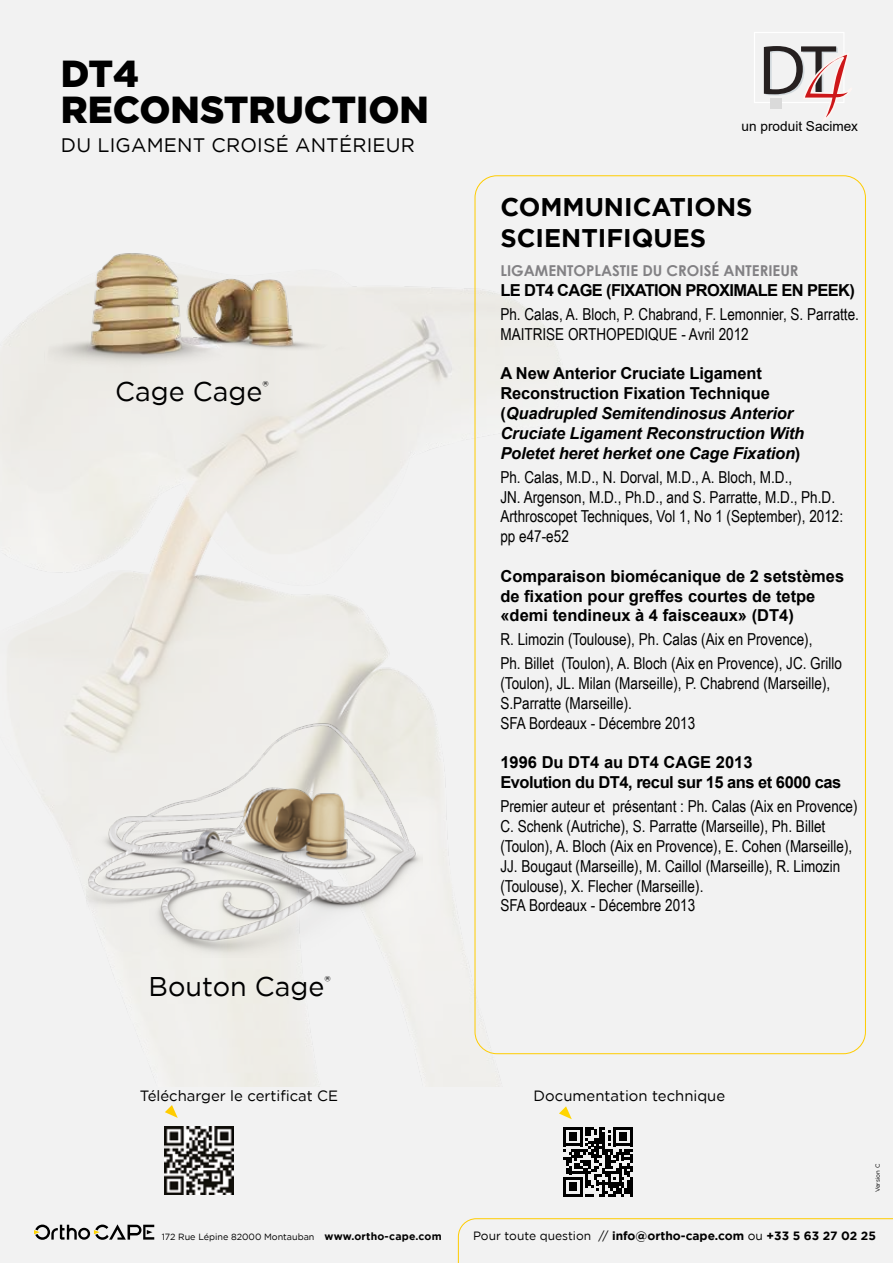
<style>
.page{position:relative;width:893px;height:1263px;background:#f2f2f2}
.page>*{position:absolute;margin:0;border:0;box-sizing:border-box;transform-origin:0 0}
.t1{font:900 37.5px/36px "Gotham";color:#000}
.t2{font:27px "Gotham";color:#000}
.t3{font:700 25.5px/30.6px "Gotham";color:#000}
.t4{font:19.5px "Gotham";letter-spacing:.01em;color:#000}
.t5{font:16.5px/19.8px "Arial Narrow";color:#000}
.t6{font:italic 700 16.5px/19.8px "Arial";letter-spacing:-.01em;color:#000}
.t7{font:700 16.5px/19.8px "Arial";color:#000}
.t8{font:700 16.5px/19.8px "Arial";letter-spacing:-.03em;color:#000}
.t9{font:700 16.5px "Arial";letter-spacing:-.04em;color:#000}
.t10{font:700 15px "Century Gothic";color:#828184}
.t11{font:14.85px "Gotham";color:#000}
.t12{font:13.65px "Arial";color:#000}
.t13{font:700 12px "Gotham";color:#000}
.t14{font:700 10.5px "Gotham";letter-spacing:.02em;color:#000}
.t15{font:9px "Gotham";color:#000}
.t16{font:6px "Gotham";color:#000}
.s1{font-style:normal}
.s2{font-weight:400}
</style>
<div class="page">
<img style="left:0;top:176px;width:573px;height:910px">
<svg style="left:165px;top:1105px;width:13px;height:13px"></svg>
<img style="left:86px;top:681px;width:337px;height:276px">
<svg style="left:563px;top:1127px;width:70px;height:69px"></svg>
<hr style="left:630px;top:1177px;width:3px;height:19px;background:#000">
<svg style="left:559px;top:1106px;width:13px;height:13px"></svg>
<img style="left:165px;top:1126px;width:68px;height:69px">
<img style="left:44px;top:181px;width:305px;height:231px">
<div style="left:754px;top:32px;width:90px;height:71px;border:1px solid #fff"></div>
<svg style="left:764px;top:46px;width:88px;height:75px"></svg>
<div style="left:770px;top:98px;width:12px;height:11px;background:#dadada"></div>
<svg style="left:458px;top:1218px;width:435px;height:45px"></svg>
<svg style="left:34px;top:1224px;width:120px;height:16px"></svg>
<h1 class="t1" style="left:61px;top:56px;width:369px">DT4<br>RECONSTRUCTION</h1>
<p class="t4" style="left:61px;top:132px;width:355px">DU LIGAMENT CROISÉ ANTÉRIEUR</p>
<h2 class="t2" style="left:115px;top:374px;width:155px">Cage Cage<sup>®</sup></h2>
<h2 class="t2" style="left:149px;top:969px;width:184px">Bouton Cage<sup>®</sup></h2>
<p class="t11" style="left:140px;top:1086px;width:200px">Télécharger le certificat CE</p>
<p class="t12" style="left:742px;top:117px;width:118px">un produit Sacimex</p>
<h3 class="t3" style="left:500px;top:192px;width:254px">COMMUNICATIONS<br>SCIENTIFIQUES</h3>
<p class="t10" style="left:500px;top:259px;width:300px">LIGAMENTOPLASTIE DU CROISÉ ANTERIEUR</p>
<p class="t9" style="left:500px;top:279px;width:356px">LE DT4 CAGE (FIXATION PROXIMALE EN PEEK)</p>
<p class="t5" style="left:500px;top:304px;width:360px">Ph. Calas, A. Bloch, P. Chabrand, F. Lemonnier, S. Parratte.<br>MAITRISE ORTHOPEDIQUE - Avril 2012</p>
<p class="t6" style="left:500px;top:364px;width:305px"><span class="s1">A New Anterior Cruciate Ligament Reconstruction Fixation Technique (</span>Quadrupled Semitendinosus Anterior Cruciate Ligament Reconstruction With Poletet heret herket one Cage Fixation<span class="s1">)</span></p>
<p class="t5" style="left:500px;top:466px;width:344px">Ph. Calas, M.D., N. Dorval, M.D., A. Bloch, M.D.,<br>JN. Argenson, M.D., Ph.D., and S. Parratte, M.D., Ph.D.<br>Arthroscopet Techniques, Vol 1, No 1 (September), 2012: pp e47-e52</p>
<p class="t7" style="left:500px;top:566px;width:345px">Comparaison biomécanique de 2 setstèmes de fixation pour greffes courtes de tetpe «demi tendineux à 4 faisceaux» (DT4)</p>
<p class="t5" style="left:500px;top:627px;width:343px;line-height:24px">R. Limozin (Toulouse), Ph. Calas (Aix en Provence),<br>Ph. Billet (Toulon), A. Bloch (Aix en Provence), JC. Grillo</p>
<p class="t5" style="left:500px;top:673px;width:331px">(Toulon), JL. Milan (Marseille), P. Chabrend (Marseille),<br>S.Parratte (Marseille).<br>SFA Bordeaux - Décembre 2013</p>
<p class="t8" style="left:500px;top:753px;width:342px">1996 Du DT4 au DT4 CAGE 2013<br>Evolution du DT4, recul sur 15 ans et 6000 cas</p>
<p class="t5" style="left:500px;top:796px;width:359px">Premier auteur et présentant : Ph. Calas (Aix en Provence)<br>C. Schenk (Autriche), S. Parratte (Marseille), Ph. Billet (Toulon), A. Bloch (Aix en Provence), E. Cohen (Marseille), JJ. Bougaut (Marseille), M. Caillol (Marseille), R. Limozin (Toulouse), X. Flecher (Marseille).<br>SFA Bordeaux - Décembre 2013</p>
<p class="t11" style="left:534px;top:1086px;width:193px">Documentation technique</p>
<p class="t16" style="left:874px;top:1192px;width:30px;rotate:-90deg">Version C</p>
<p class="t15" style="left:162px;top:1231px;width:154px">172 Rue Lépine 82000 Montauban</p>
<p class="t14" style="left:325px;top:1229px;width:119px">www.ortho-cape.com</p>
<p class="t13" style="left:473px;top:1227px;width:404px"><span class="s2">Pour toute question //</span> info@ortho-cape.com <span class="s2">ou</span> +33 5 63 27 02 25</p>
</div>
